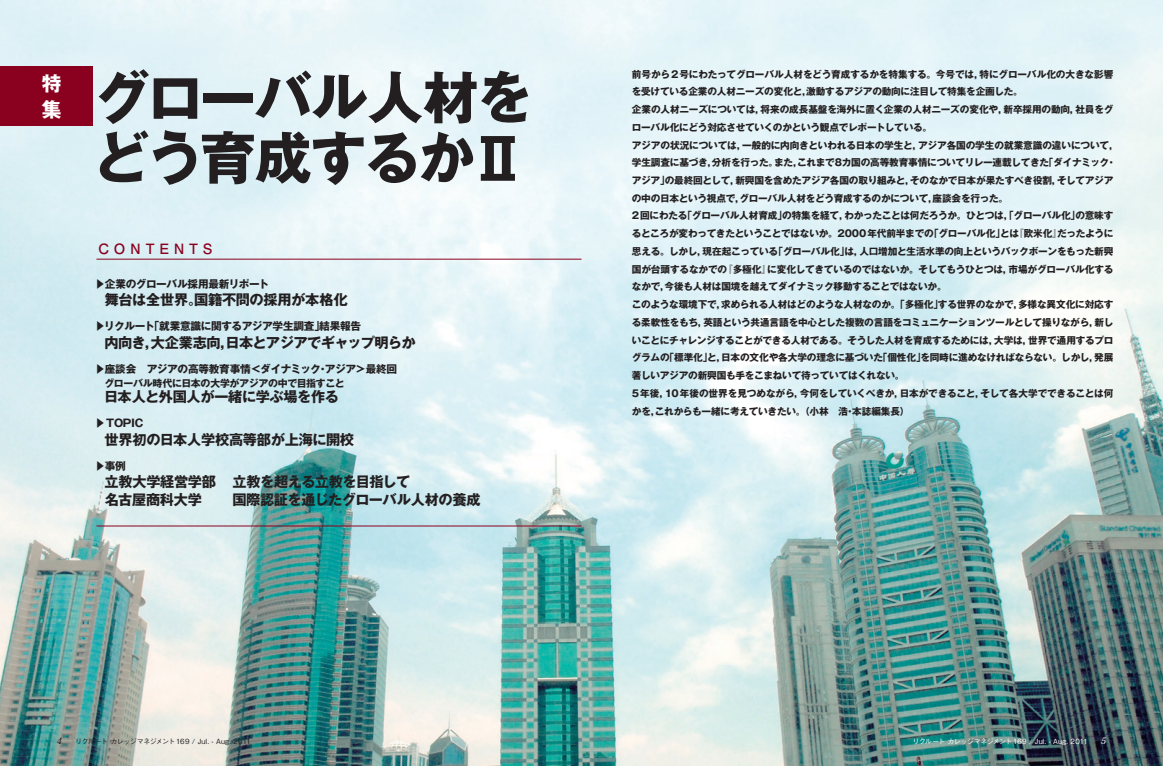
<style>
.page{position:relative;width:1163px;height:766px;background:#fff}
.page>*{position:absolute;margin:0;border:0;box-sizing:border-box;transform-origin:0 0}
.t1{font:700 56.7px/60.2px "Gothic MB101 Pro";letter-spacing:-.05em;color:#231f20}
.t2{font:700 19.8px/26.4px "Gothic MB101 Pro";color:#fff}
.t3{font:700 14.2px/17.7px "Gothic MB101 Pro";letter-spacing:-.025em;color:#231f20}
.t4{font:700 14.2px "Futo Go B101 Pro";color:#8a011f}
.t5{font:700 10.6px "Gothic MB101 Pro";letter-spacing:-.025em;color:#231f20}
.t6{font:700 9.9px "Gothic MB101 Pro";letter-spacing:-.035em;color:#231f20}
.t7{font:700 9.6px/17.7px "Gothic MB101 Pro";letter-spacing:-.02em;color:#231f20}
.t8{font:500 7.1px "Gothic BBB Pro";letter-spacing:-.065em;color:#231f20}
.t9{font:500 7.1px "Gothic BBB Pro";letter-spacing:-.065em;color:#fff}
</style>
<div class="page">
<img style="left:0;top:0;width:1162px;height:765px">
<div style="left:0;top:67px;width:92px;height:59px;background:#8a011f"></div>
<hr style="left:96px;top:259px;width:485px;height:1px;background:#8a011f">
<hr style="left:96px;top:525px;width:485px;height:1px;background:#8a011f">
<svg style="left:57px;top:737px;width:5px;height:6px"></svg>
<svg style="left:1101px;top:737px;width:5px;height:7px"></svg>
<h1 class="t1" style="left:93px;top:60px;width:442px">グローバル人材をどう育成するかⅡ</h1>
<h2 class="t2" style="left:42px;top:67px;width:21px">特集</h2>
<p class="t7" style="left:631px;top:64px;width:488px">前号から2号にわたってグローバル人材をどう育成するかを特集する。今号では，特にグローバル化の大きな影響を受けている企業の人材ニーズの変化と，激動するアジアの動向に注目して特集を企画した。<br>企業の人材ニーズについては，将来の成長基盤を海外に置く企業の人材ニーズの変化や，新卒採用の動向，社員をグローバル化にどう対応させていくのかという観点でレポートしている。<br>アジアの状況については，一般的に内向きといわれる日本の学生と，アジア各国の学生の就業意識の違いについて，学生調査に基づき，分析を行った。また，これまで8カ国の高等教育事情についてリレー連載してきた「ダイナミック・アジア」の最終回として，新興国を含めたアジア各国の取り組みと，そのなかで日本が果たすべき役割，そしてアジアの中の日本という視点で，グローバル人材をどう育成するのかについて，座談会を行った。<br>2回にわたる「グローバル人材育成」の特集を経て，わかったことは何だろうか。ひとつは，「グローバル化」の意味するところが変わってきたということではないか。2000年代前半までの「グローバル化」とは『欧米化』だったように思える。しかし，現在起こっている「グローバル化」は，人口増加と生活水準の向上というバックボーンをもった新興国が台頭するなかでの『多極化』に変化してきているのではないか。そしてもうひとつは，市場がグローバル化するなかで，今後も人材は国境を越えてダイナミック移動することではないか。<br>このような環境下で，求められる人材はどのような人材なのか。「多極化」する世界のなかで，多様な異文化に対応する柔軟性をもち，英語という共通言語を中心とした複数の言語をコミュニケーションツールとして操りながら，新しいことにチャレンジすることができる人材である。そうした人材を育成するためには，大学は，世界で通用するプログラムの「標準化」と，日本の文化や各大学の理念に基づいた「個性化」を同時に進めなければならない。しかし，発展著しいアジアの新興国も手をこまねいて待っていてはくれない。<br>5年後，10年後の世界を見つめながら，今何をしていくべきか，日本ができること，そして各大学でできることは何かを，これからも一緒に考えていきたい。（小林　浩・本誌編集長）</p>
<h3 class="t4" style="left:98px;top:238px;width:116px">C O N T E N T S</h3>
<p class="t5" style="left:95px;top:275px;width:176px">▶企業のグローバル採用最新リポート</p>
<h3 class="t3" style="left:105px;top:289px;width:244px">舞台は全世界。国籍不問の採用が本格化</h3>
<p class="t5" style="left:95px;top:317px;width:268px">▶リクルート「就業意識に関するアジア学生調査」結果報告</p>
<h3 class="t3" style="left:104px;top:331px;width:313px">内向き，大企業志向，日本とアジアでギャップ明らか</h3>
<p class="t5" style="left:95px;top:360px;width:304px">▶座談会　アジアの高等教育事情＜ダイナミック・アジア＞最終回</p>
<p class="t6" style="left:104px;top:375px;width:241px">グローバル時代に日本の大学がアジアの中で目指すこと</p>
<h3 class="t3" style="left:104px;top:386px;width:236px">日本人と外国人が一緒に学ぶ場を作る</h3>
<p class="t5" style="left:95px;top:414px;width:50px">▶TOPIC</p>
<h3 class="t3" style="left:105px;top:428px;width:251px">世界初の日本人学校高等部が上海に開校</h3>
<p class="t5" style="left:95px;top:457px;width:33px">▶事例</p>
<h3 class="t3" style="left:104px;top:471px;width:307px">立教大学経営学部 立教を超える立教を目指して名古屋商科大学</h3>
<h3 class="t3" style="left:232px;top:489px;width:249px">国際認証を通じたグローバル人材の養成</h3>
<p class="t8" style="left:75px;top:735px;width:177px">リクルート カレッジマネジメント 169 / Jul. - Aug. 2011</p>
<p class="t9" style="left:912px;top:735px;width:177px">リクルート カレッジマネジメント 169 / Jul. - Aug. 2011</p>
</div>
